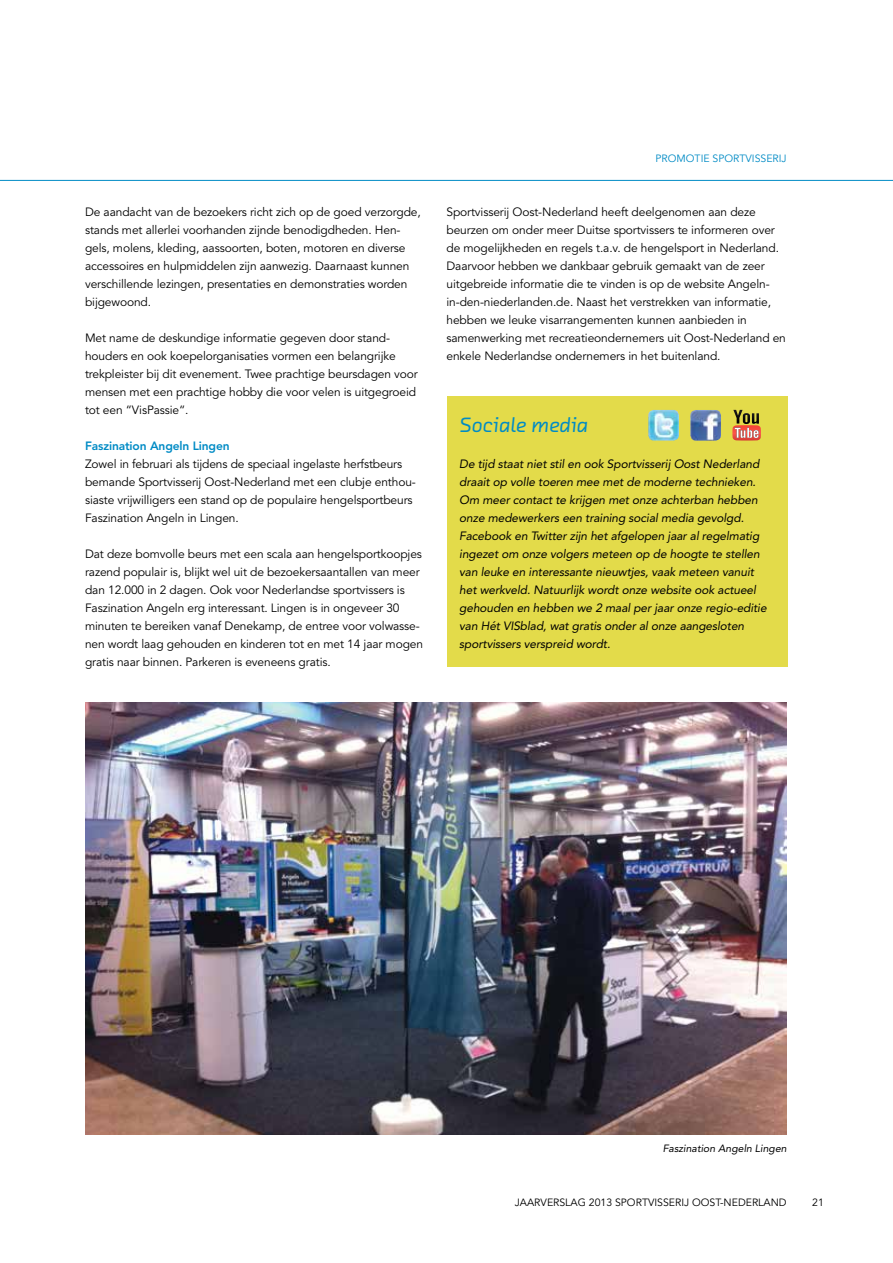
<style>
.page{position:relative;width:893px;height:1263px;background:#fff}
.page>*{position:absolute;margin:0;border:0;box-sizing:border-box;transform-origin:0 0}
.t1{font:21px "Chambers Sans OT Med Ita";letter-spacing:-.01em;color:#008bc5}
.t2{font:12px/18px "Avenir";letter-spacing:-.01em;color:#000}
.t3{font:italic 12px/18px "Avenir";letter-spacing:-.01em;color:#000}
.t4{font:800 12px "Avenir";letter-spacing:-.01em;color:#008bc5}
.t5{font:10.5px "Avenir";color:#000}
.t6{font:italic 10.5px "Avenir";color:#000}
.t7{font:10.5px "Avenir";color:#008bc5}
</style>
<div class="page">
<img style="left:85px;top:702px;width:702px;height:432px">
<hr style="left:0;top:180px;width:893px;height:1px;background:#008bc5">
<div style="left:448px;top:396px;width:340px;height:270px;background:#e3db4a"></div>
<img style="left:690px;top:410px;width:31px;height:31px">
<img style="left:648px;top:410px;width:31px;height:31px">
<svg style="left:732px;top:410px;width:29px;height:30px"></svg>
<p class="t2" style="left:85px;top:203px;width:337px">De aandacht van de bezoekers richt zich op de goed verzorgde, stands met allerlei voorhanden zijnde benodigdheden. Hen&shy;gels, molens, kleding, aassoorten, boten, motoren en diverse accessoires en hulpmiddelen zijn aanwezig. Daarnaast kunnen verschillende lezingen, presentaties en demonstraties worden bijgewoond.</p>
<p class="t2" style="left:85px;top:329px;width:334px">Met name de deskundige informatie gegeven door stand&shy;houders en ook koepelorganisaties vormen een belangrijke trekpleister bij dit evenement. Twee prachtige beursdagen voor mensen met een prachtige hobby die voor velen is uitgegroeid tot een “VisPassie“.</p>
<p class="t4" style="left:85px;top:439px;width:146px">Faszination Angeln Lingen</p>
<p class="t2" style="left:85px;top:455px;width:332px">Zowel in februari als tijdens de speciaal ingelaste herfstbeurs bemande Sportvisserij Oost-Nederland met een clubje enthou&shy;siaste vrijwilligers een stand op de populaire hengelsportbeurs Faszination Angeln in Lingen.</p>
<p class="t2" style="left:85px;top:545px;width:340px">Dat deze bomvolle beurs met een scala aan hengelsportkoopjes razend populair is, blijkt wel uit de bezoekersaantallen van meer dan 12.000 in 2 dagen. Ook voor Nederlandse sportvissers is Faszination Angeln erg interessant. Lingen is in ongeveer 30 minuten te bereiken vanaf Denekamp, de entree voor volwasse&shy;nen wordt laag gehouden en kinderen tot en met 14 jaar mogen gratis naar binnen. Parkeren is eveneens gratis.</p>
<p class="t7" style="left:655px;top:152px;width:133px">PROMOTIE SPORTVISSERIJ</p>
<p class="t2" style="left:446px;top:203px;width:341px">Sportvisserij Oost-Nederland heeft deelgenomen aan deze beurzen om onder meer Duitse sportvissers te informeren over de mogelijkheden en regels t.a.v. de hengelsport in Nederland.<br>Daarvoor hebben we dankbaar gebruik gemaakt van de zeer uitgebreide informatie die te vinden is op de website Angeln&shy;in-den-niederlanden.de. Naast het verstrekken van informatie, hebben we leuke visarrangementen kunnen aanbieden in samenwerking met recreatieondernemers uit Oost-Nederland en enkele Nederlandse ondernemers in het buitenland.</p>
<h1 class="t1" style="left:459px;top:412px;width:130px">Sociale media</h1>
<p class="t3" style="left:459px;top:455px;width:309px">De tijd staat niet stil en ook Sportvisserij Oost Nederland draait op volle toeren mee met de moderne technieken.<br>Om meer contact te krijgen met onze achterban hebben onze medewerkers een training social media gevolgd.<br>Facebook en Twitter zijn het afgelopen jaar al regelmatig ingezet om onze volgers meteen op de hoogte te stellen van leuke en interessante nieuwtjes, vaak meteen vanuit het werkveld. Natuurlijk wordt onze website ook actueel gehouden en hebben we 2 maal per jaar onze regio-editie van Hét VISblad, wat gratis onder al onze aangesloten sportvissers verspreid wordt.</p>
<p class="t6" style="left:663px;top:1142px;width:125px">Faszination Angeln Lingen</p>
<p class="t5" style="left:515px;top:1196px;width:273px">JAARVERSLAG 2013 SPORTVISSERIJ OOST-NEDERLAND</p>
<p class="t5" style="left:812px;top:1196px;width:13px">21</p>
</div>
